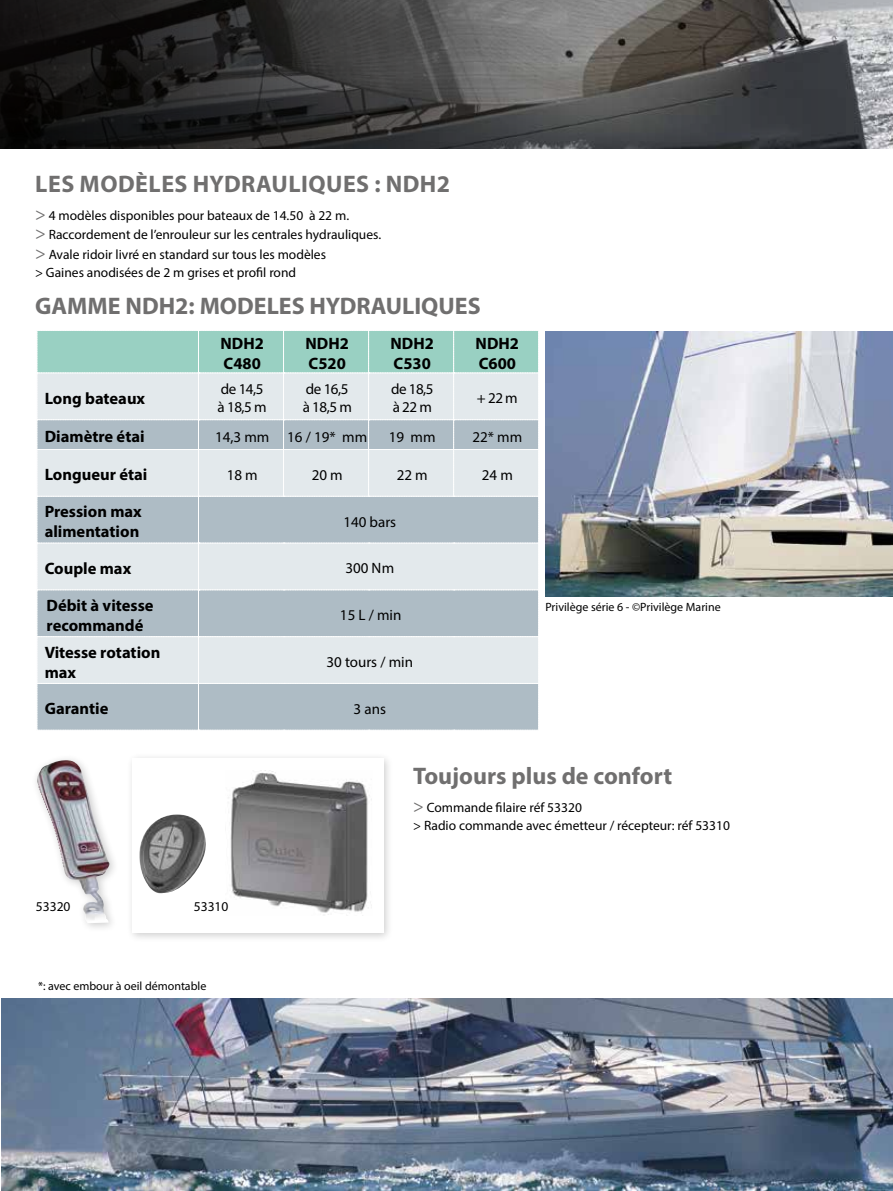
<style>
.page{position:relative;width:893px;height:1191px;background:#fff}
.page>*{position:absolute;margin:0;border:0;box-sizing:border-box;transform-origin:0 0}
.t1{font:700 24px "Myriad Pro";color:#706f6f}
.t2{font:700 24px "Myriad Pro";letter-spacing:.02em;color:#706f6f}
.t3{font:700 16.5px/19.8px "Myriad Pro";color:#000}
.t4{font:15px/18px "Myriad Pro";color:#000}
.t5{font:13.5px/19.5px "Myriad Pro";color:#000}
.t6{font:12px "Myriad Pro";color:#000}
.s1{font-size:18px;color:#706f6f}
</style>
<div class="page">
<img style="left:510px;top:0;width:383px;height:149px">
<img style="left:0;top:0;width:510px;height:149px">
<img style="left:1px;top:998px;width:892px;height:193px">
<svg style="left:37px;top:331px;width:502px;height:399px;background:#c6d4d8"></svg>
<div style="left:126px;top:752px;width:268px;height:191px;background:#000;opacity:.2"></div>
<div style="left:132px;top:758px;width:251px;height:175px;background:#fff"></div>
<img style="left:228px;top:770px;width:144px;height:145px">
<img style="left:139px;top:814px;width:67px;height:80px">
<img style="left:36px;top:760px;width:74px;height:163px">
<img style="left:545px;top:332px;width:348px;height:264px">
<h1 class="t2" style="left:35px;top:168px;width:416px">LES MODÈLES HYDRAULIQUES : NDH2</h1>
<p class="t5" style="left:35px;top:205px;width:348px"><span class="s1">&gt;</span> 4 modèles disponibles pour bateaux de 14.50 à 22 m.<br><span class="s1">&gt;</span> Raccordement de l’enrouleur sur les centrales hydrauliques. <span class="s1">&gt;</span> Avale ridoir livré en standard sur tous les modèles</p>
<p class="t5" style="left:35px;top:262px;width:263px">&gt; Gaines anodisées de 2 m grises et profil rond</p>
<h1 class="t1" style="left:35px;top:290px;width:447px">GAMME NDH2: MODELES HYDRAULIQUES</h1>
<p class="t3" style="left:220px;top:333px;width:45px">NDH2<br>C480</p>
<p class="t3" style="left:306px;top:333px;width:45px">NDH2<br>C520</p>
<p class="t3" style="left:391px;top:333px;width:45px">NDH2<br>C530</p>
<p class="t3" style="left:476px;top:333px;width:45px">NDH2<br>C600</p>
<p class="t3" style="left:45px;top:388px;width:102px">Long bateaux</p>
<p class="t4" style="left:218px;top:380px;width:51px">de 14,5 à 18,5 m</p>
<p class="t4" style="left:303px;top:380px;width:51px">de 16,5 à 18,5 m</p>
<p class="t4" style="left:391px;top:380px;width:44px">de 18,5 à 22 m</p>
<p class="t4" style="left:477px;top:389px;width:42px">+ 22 m</p>
<p class="t3" style="left:45px;top:426px;width:101px">Diamètre étai</p>
<p class="t4" style="left:215px;top:427px;width:154px">14,3 mm 16 / 19* mm</p>
<p class="t4" style="left:389px;top:427px;width:48px">19 mm</p>
<p class="t4" style="left:472px;top:427px;width:51px">22* mm</p>
<p class="t3" style="left:45px;top:464px;width:104px">Longueur étai</p>
<p class="t4" style="left:227px;top:465px;width:33px">18 m</p>
<p class="t4" style="left:312px;top:465px;width:33px">20 m</p>
<p class="t4" style="left:397px;top:465px;width:33px">22 m</p>
<p class="t4" style="left:482px;top:465px;width:33px">24 m</p>
<p class="t3" style="left:45px;top:501px;width:99px">Pression max alimentation</p>
<p class="t4" style="left:343px;top:512px;width:54px">140 bars</p>
<p class="t3" style="left:45px;top:558px;width:88px">Couple max</p>
<p class="t4" style="left:345px;top:559px;width:50px">300 Nm</p>
<p class="t3" style="left:47px;top:595px;width:109px">Débit à vitesse recommandé</p>
<p class="t4" style="left:340px;top:606px;width:63px">15 L / min</p>
<p class="t3" style="left:45px;top:641px;width:117px">Vitesse rotation max</p>
<p class="t4" style="left:326px;top:653px;width:88px">30 tours / min</p>
<p class="t3" style="left:45px;top:698px;width:65px">Garantie</p>
<p class="t4" style="left:354px;top:699px;width:34px">3 ans</p>
<p class="t6" style="left:545px;top:599px;width:177px">Privilège série 6 - ©Privilège Marine</p>
<p class="t5" style="left:36px;top:896px;width:36px">53320</p>
<p class="t5" style="left:194px;top:896px;width:36px">53310</p>
<p class="t6" style="left:38px;top:978px;width:170px">*: avec embour à oeil démontable</p>
<h1 class="t1" style="left:413px;top:760px;width:260px">Toujours plus de confort</h1>
<p class="t5" style="left:413px;top:798px;width:318px;line-height:18px"><span class="s1">&gt;</span> Commande filaire réf 53320<br>&gt; Radio commande avec émetteur / récepteur: réf 53310</p>
</div>
